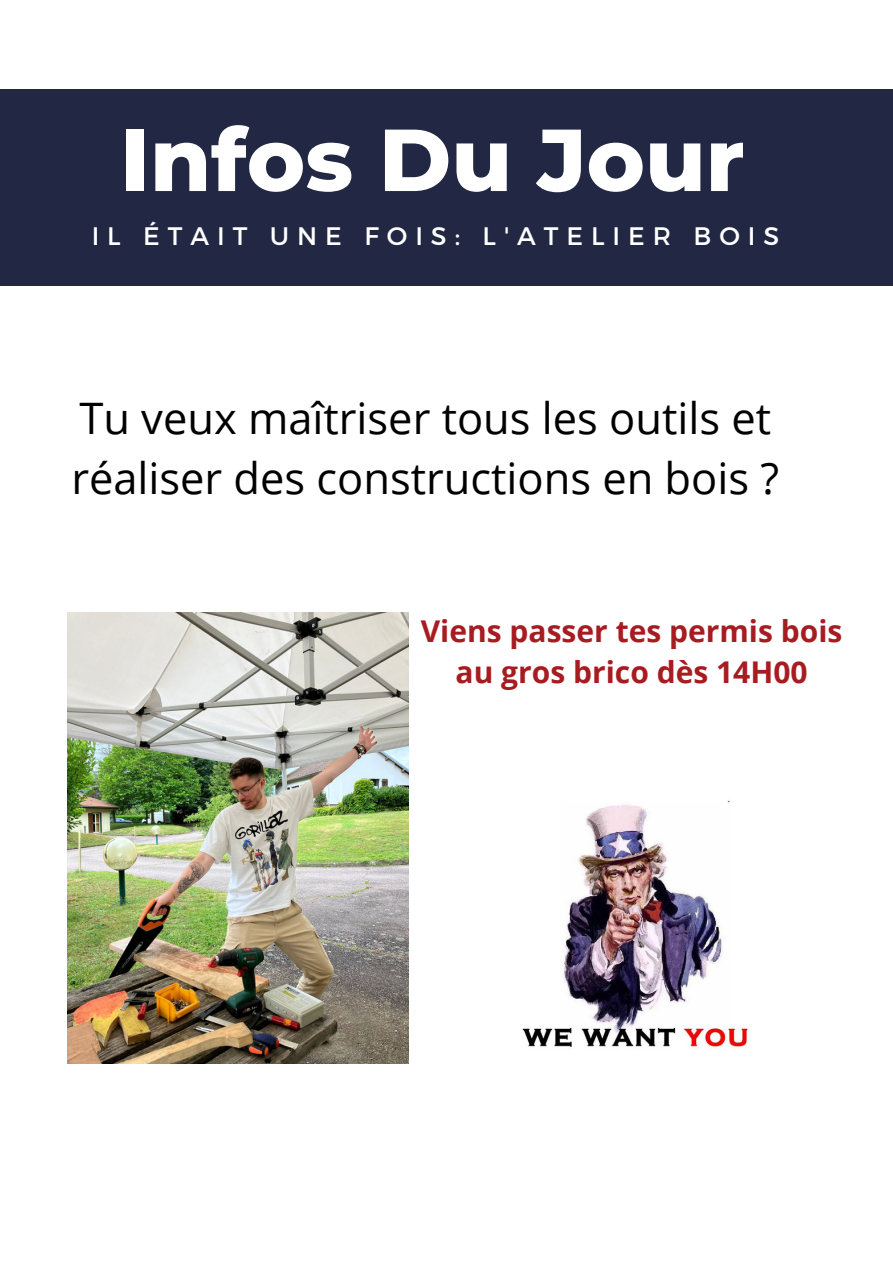
<style>
.page{position:relative;width:893px;height:1263px;background:#fff}
.page>*{position:absolute;margin:0;border:0;box-sizing:border-box;transform-origin:0 0}
.t1{font:800 87.75px "Montserrat";color:#fff}
.t2{font:43.42px/60.8px "Open Sans";color:#000}
.t3{font:700 30px/41.6px "Open Sans";color:#a71c21;text-align:center}
.t4{font:25.35px "Montserrat";letter-spacing:.315em;color:#fff}
</style>
<div class="page">
<div style="left:0;top:89px;width:893px;height:197px;background:#222743"></div>
<img style="left:522px;top:800px;width:228px;height:248px">
<img style="left:68px;top:613px;width:340px;height:451px">
<p class="t1" style="left:120px;top:106px;width:626px">Infos Du Jour</p>
<p class="t4" style="left:92px;top:219px;width:689px">IL ÉTAIT UNE FOIS: L'ATELIER BOIS</p>
<p class="t2" style="left:71px;top:386px;width:709px">Tu veux maîtriser tous les outils et réaliser des constructions en bois ?</p>
<p class="t3" style="left:421px;top:609px;width:423px">Viens passer tes permis bois au gros brico dès 14H00</p>
</div>
